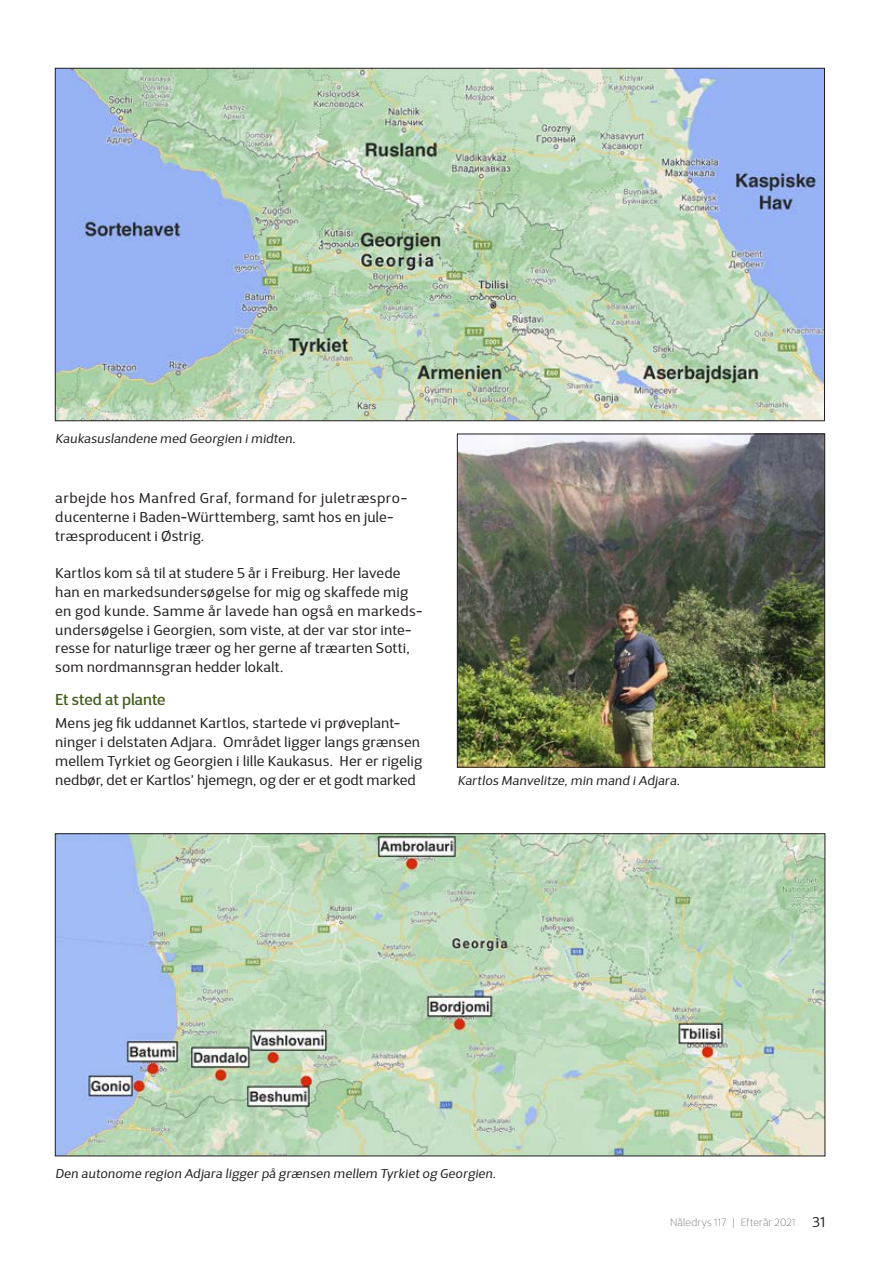
<style>
.page{position:relative;width:893px;height:1263px;background:#fff}
.page>*{position:absolute;margin:0;border:0;box-sizing:border-box;transform-origin:0 0}
.t1{font:500 15.75px "D Sari";color:#445d1b}
.t2{font:14.25px/18.8px "D Sari";letter-spacing:.015em;color:#231f20}
.t3{font:italic 12.75px "D Sari";letter-spacing:.015em;color:#231f20}
.t4{font:100 10.5px "D Sari";letter-spacing:.02em;color:#6c6d70}
.s1{font-weight:400;font-size:14.25px;color:#231f20}
</style>
<div class="page">
<img style="left:459px;top:436px;width:364px;height:329px">
<div style="left:457px;top:434px;width:368px;height:333px;border:1px solid #231f20"></div>
<img style="left:57px;top:70px;width:766px;height:349px">
<img style="left:57px;top:835px;width:766px;height:319px">
<p class="t3" style="left:55px;top:431px;width:242px">Kaukasuslandene med Georgien i midten.</p>
<p class="t2" style="left:55px;top:489px;width:354px">arbejde hos Manfred Graf, formand for juletræspro&shy;ducenterne i Baden-Württemberg, samt hos en jule&shy;træsproducent i Østrig.</p>
<p class="t2" style="left:55px;top:564px;width:369px">Kartlos kom så til at studere 5 år i Freiburg. Her lavede han en markedsundersøgelse for mig og skaffede mig en god kunde. Samme år lavede han også en markeds&shy;undersøgelse i Georgien, som viste, at der var stor inte&shy;resse for naturlige træer og her gerne af træarten Sotti, som nordmannsgran hedder lokalt.</p>
<p class="t1" style="left:55px;top:690px;width:112px">Et sted at plante</p>
<p class="t2" style="left:55px;top:714px;width:368px">Mens jeg fik uddannet Kartlos, startede vi prøveplant&shy;ninger i delstaten Adjara. Området ligger langs grænsen mellem Tyrkiet og Georgien i lille Kaukasus. Her er rigelig nedbør, det er Kartlos’ hjemegn, og der er et godt marked</p>
<p class="t3" style="left:457px;top:772px;width:224px">Kartlos Manvelitze, min mand i Adjara.</p>
<p class="t3" style="left:55px;top:1165px;width:442px">Den autonome region Adjara ligger på grænsen mellem Tyrkiet og Georgien.</p>
<p class="t4" style="left:670px;top:1216px;width:156px">Nåledrys 117 | Efterår 2021 <span class="s1">31</span></p>
</div>
